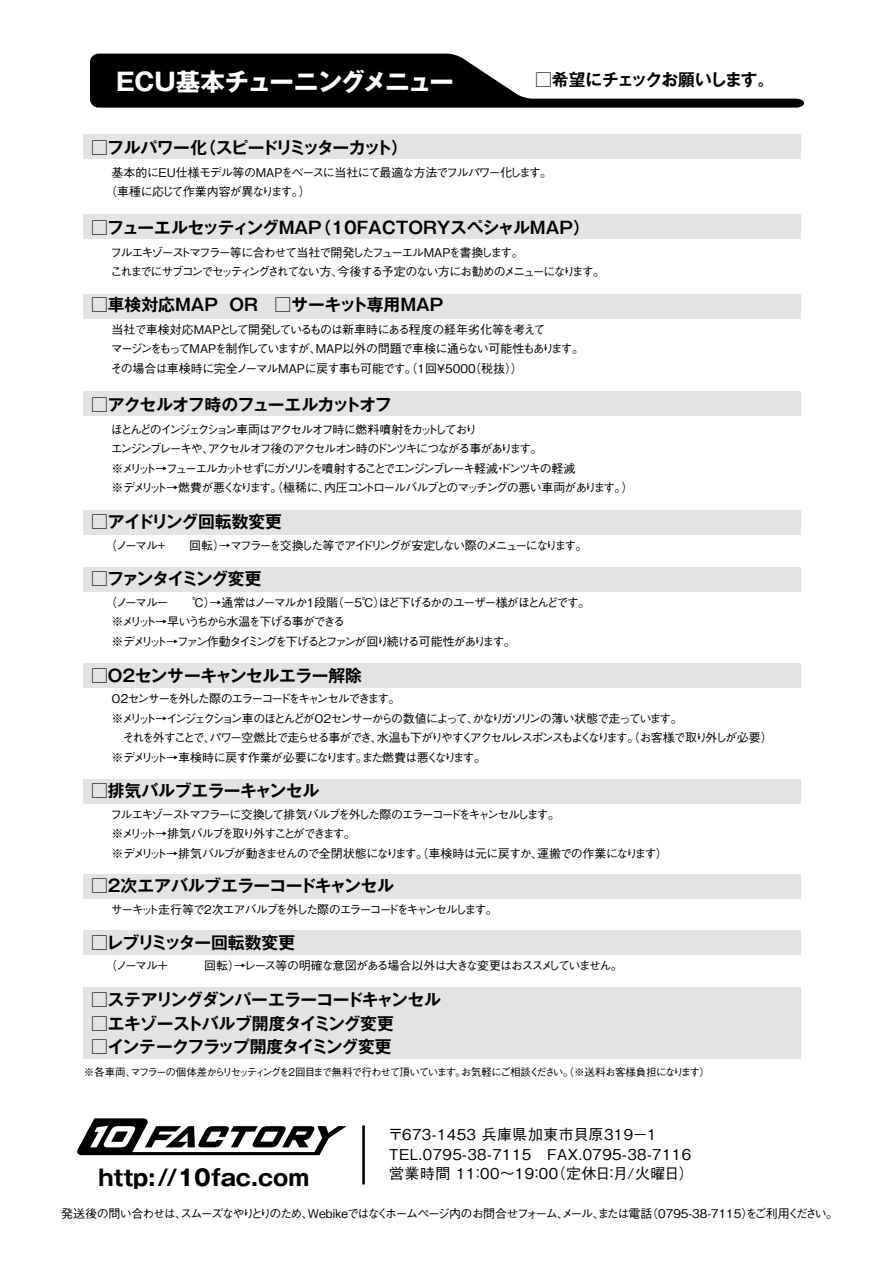
<style>
.page{position:relative;width:893px;height:1263px;background:#fff}
.page>*{position:absolute;margin:0;border:0;box-sizing:border-box;transform-origin:0 0}
.t1{font:700 24.45px "Gothic MB101 Pr 6";letter-spacing:-.05em;color:#fff}
.t2{font:700 22.05px "Gothic MB101 Pr 6";color:#000}
.t3{font:700 16.8px "Gothic MB101 Pr 6 De";letter-spacing:-.035em;color:#000}
.t4{font:700 16.8px "Gothic MB101 Pr 6 De";color:#000}
.t5{font:700 16.8px "Gothic MB101 Pr 6 De";letter-spacing:-.075em;color:#000}
.t6{font:700 16.8px "Gothic MB101 Pr 6 De";letter-spacing:-.065em;color:#000}
.t7{font:700 16.8px "Gothic MB101 Pr 6 De";letter-spacing:-.055em;color:#000}
.t8{font:700 16.8px "Gothic MB101 Pr 6 De";letter-spacing:-.015em;color:#000}
.t9{font:500 15px/19.5px "Gothic BBB Pr 6";letter-spacing:.03em;color:#000}
.t10{font:500 12px/19.5px "Gothic BBB Pr 6";letter-spacing:-.13em;color:#000}
.t11{font:500 12px/19.5px "Gothic BBB Pr 6";letter-spacing:-.155em;color:#000}
.t12{font:500 12px/19.5px "Gothic BBB Pr 6";letter-spacing:-.15em;color:#000}
.t13{font:500 12px/19.5px "Gothic BBB Pr 6";letter-spacing:-.065em;color:#000}
.t14{font:500 12px "Gothic BBB Pr 6";letter-spacing:-.095em;color:#000}
.t15{font:500 12px/19.5px "Gothic BBB Pr 6";letter-spacing:-.07em;color:#000}
.t16{font:500 12px "Gothic BBB Pr 6";letter-spacing:-.105em;color:#000}
.t17{font:500 12px "Gothic BBB Pr 6";letter-spacing:-.165em;color:#000}
.t18{font:500 10.5px "Gothic BBB Pr 6";letter-spacing:-.105em;color:#000}
</style>
<div class="page">
<div style="left:84px;top:134px;width:717px;height:24px;background:#e3e3e3"></div>
<div style="left:84px;top:214px;width:717px;height:24px;background:#e3e3e3"></div>
<div style="left:84px;top:294px;width:717px;height:24px;background:#e3e3e3"></div>
<div style="left:84px;top:391px;width:717px;height:24px;background:#e3e3e3"></div>
<div style="left:84px;top:510px;width:717px;height:24px;background:#e3e3e3"></div>
<div style="left:84px;top:567px;width:717px;height:24px;background:#e3e3e3"></div>
<div style="left:84px;top:664px;width:717px;height:24px;background:#e3e3e3"></div>
<div style="left:84px;top:780px;width:717px;height:24px;background:#e3e3e3"></div>
<div style="left:84px;top:874px;width:717px;height:24px;background:#e3e3e3"></div>
<div style="left:84px;top:931px;width:717px;height:24px;background:#e3e3e3"></div>
<div style="left:84px;top:988px;width:717px;height:71px;background:#e3e3e3"></div>
<svg style="left:90px;top:54px;width:714px;height:54px"></svg>
<svg style="left:77px;top:1118px;width:270px;height:37px"></svg>
<hr style="left:362px;top:1125px;width:3px;height:59px;background:#000">
<h1 class="t1" style="left:116px;top:62px;width:340px">ECU基本チューニングメニュー</h1>
<h3 class="t5" style="left:91px;top:133px;width:318px">□フルパワー化（スピードリミッターカット）</h3>
<h3 class="t7" style="left:535px;top:66px;width:241px">□希望にチェックお願いします。</h3>
<p class="t15" style="left:105px;top:162px;width:448px;text-indent:6px">基本的にEU仕様モデル等のMAPをベースに当社にて最適な方法でフルパワー化します。（車種に応じて作業内容が異なります。）</p>
<h3 class="t4" style="left:91px;top:213px;width:500px">□フューエルセッティングMAP（10FACTORYスペシャルMAP）</h3>
<p class="t10" style="left:110px;top:242px;width:496px">フルエキゾーストマフラー等に合わせて当社で開発したフューエルMAPを書換します。<br>これまでにサブコンでセッティングされてない方、今後する予定のない方にお勧めのメニューになります。</p>
<h3 class="t4" style="left:91px;top:290px;width:354px">□車検対応MAP OR □サーキット専用MAP</h3>
<p class="t13" style="left:110px;top:319px;width:475px">当社で車検対応MAPとして開発しているものは新車時にある程度の経年劣化等を考えて<br>マージンをもってMAPを制作していますが、MAP以外の問題で車検に通らない可能性もあります。その場合は車検時に完全ノーマルMAPに戻す事も可能です。（1回￥5000（税抜））</p>
<h3 class="t3" style="left:91px;top:390px;width:302px">□アクセルオフ時のフューエルカットオフ</h3>
<p class="t11" style="left:111px;top:418px;width:524px">ほとんどのインジェクション車両はアクセルオフ時に燃料噴射をカットしており<br>エンジンブレーキや、アクセルオフ後のアクセルオン時のドンツキにつながる事があります。<br>※メリット→フューエルカットせずにガソリンを噴射することでエンジンブレーキ軽減・ドンツキの軽減<br>※デメリット→燃費が悪くなります。（極稀に、内圧コントロールバルブとのマッチングの悪い車両があります。）</p>
<h3 class="t8" style="left:91px;top:507px;width:193px">□アイドリング回転数変更</h3>
<p class="t17" style="left:105px;top:535px;width:484px">（ノーマル+　　回転）→マフラーを交換した等でアイドリングが安定しない際のメニューになります。</p>
<h3 class="t5" style="left:91px;top:565px;width:172px">□ファンタイミング変更</h3>
<p class="t10" style="left:112px;top:591px;width:480px;text-indent:-6px">（ノーマル－　　℃）→通常はノーマルか1段階（－5℃）ほど下げるかのユーザー様がほとんどです。※メリット→早いうちから水温を下げる事ができる　　<br>※デメリット→ファン作動タイミングを下げるとファンが回り続ける可能性があります。</p>
<h3 class="t3" style="left:91px;top:661px;width:272px">□O２センサーキャンセルエラー解除</h3>
<p class="t12" style="left:112px;top:688px;width:663px">O2センサーを外した際のエラーコードをキャンセルできます。<br>※メリット→インジェクション車のほとんどがO２センサーからの数値によって、かなりガソリンの薄い状態で走っています。<br>　それを外すことで、パワー空燃比で走らせる事ができ、水温も下がりやすくアクセルレスポンスもよくなります。（お客様で取り外しが必要）※デメリット→車検時に戻す作業が必要になります。また燃費は悪くなります。</p>
<h3 class="t3" style="left:91px;top:776px;width:230px">□排気バルブエラーキャンセル</h3>
<p class="t10" style="left:110px;top:803px;width:559px">フルエキゾーストマフラーに交換して排気バルブを外した際のエラーコードをキャンセルします。<br>※メリット→排気バルブを取り外すことができます。<br>※デメリット→排気バルブが動きませんので全閉状態になります。（車検時は元に戻すか、運搬での作業になります）</p>
<h3 class="t3" style="left:91px;top:872px;width:304px">□2次エアバルブエラーコードキャンセル</h3>
<p class="t11" style="left:111px;top:899px;width:388px">サーキット走行等で2次エアバルブを外した際のエラーコードをキャンセルします。</p>
<h3 class="t3" style="left:91px;top:928px;width:206px">□レブリミッター回転数変更</h3>
<p class="t16" style="left:105px;top:956px;width:519px">（ノーマル＋　　　回転）→レース等の明確な意図がある場合以外は大きな変更はおススメしていません。</p>
<h3 class="t3" style="left:91px;top:985px;width:351px">□ステアリングダンパーエラーコードキャンセル</h3>
<h3 class="t3" style="left:91px;top:1010px;width:304px">□エキゾーストバルブ開度タイミング変更</h3>
<h3 class="t6" style="left:91px;top:1032px;width:302px">□インテークフラップ開度タイミング変更</h3>
<p class="t18" style="left:84px;top:1063px;width:628px">※各車両、マフラーの個体差からリセッティングを2回目まで無料で行わせて頂いています。お気軽にご相談ください。（※送料お客様負担になります）</p>
<h2 class="t2" style="left:98px;top:1159px;width:212px">http://10fac.com</h2>
<p class="t9" style="left:388px;top:1123px;width:307px">〒673-1453 兵庫県加東市貝原319－1<br>TEL.0795-38-7115　FAX.0795-38-7116営業時間 11：00～19：00（定休日：月/火曜日）</p>
<p class="t14" style="left:61px;top:1203px;width:779px">発送後の問い合わせは、スムーズなやりとりのため、Webikeではなくホームページ内のお問合せフォーム、メール、または電話（0795-38-7115）をご利用ください。</p>
</div>
